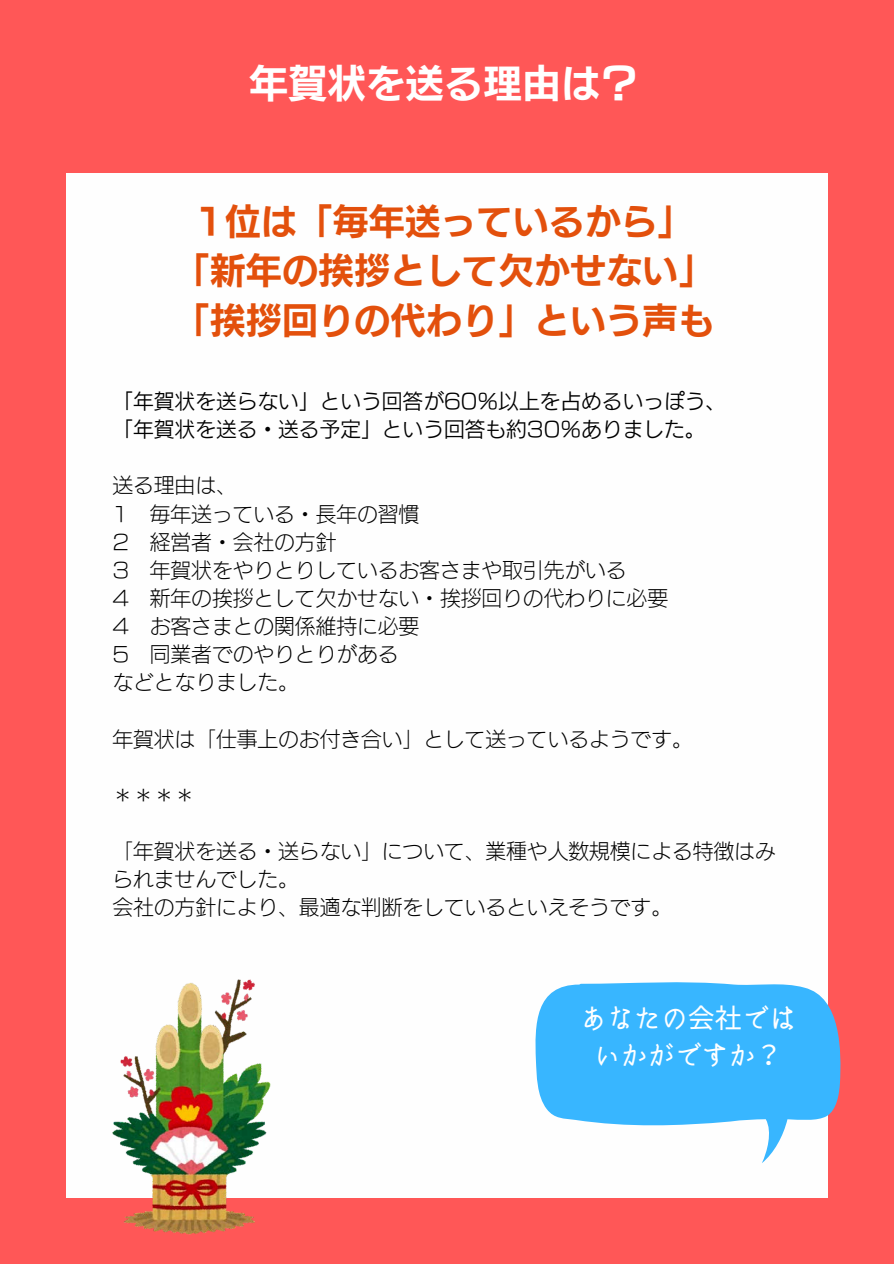
<style>
.page{position:relative;width:894px;height:1264px;background:#fff}
.page>*{position:absolute;margin:0;border:0;box-sizing:border-box;transform-origin:0 0}
.t1{font:39px "New Rodin Pro N B";color:#fff}
.t2{font:36px/49.5px "New Rodin Pro N B";color:#e3500c;text-align:center}
.t3{font:27px/37.2px "irohakaku C";color:#fff;text-align:center}
.t4{font:20.7px/28.2px "New Rodin Pro N L";color:#000}
.t5{font:20.7px/28.2px "Canva New Rodin Pro N M";color:#000}
</style>
<div class="page">
<div style="left:0;top:0;width:893px;height:1263px;background:#ff5757"></div>
<div style="left:66px;top:173px;width:761px;height:1024px;background:#fefefe"></div>
<svg style="left:535px;top:979px;width:306px;height:184px;fill:#38b6ff"></svg>
<img style="left:112px;top:979px;width:158px;height:255px">
<p class="t1" style="left:249px;top:63px;width:391px">年賀状を送る理由は？</p>
<p class="t2" style="left:174px;top:196px;width:541px">1位は「毎年送っているから」「新年の挨拶として欠かせない」「挨拶回りの代わり」という声も</p>
<h1 class="t5" style="left:112px;top:387px;width:615px">「年賀状を送らない」という回答が60％以上を占めるいっぽう、「年賀状を送る・送る予定」という回答も約30％ありました。</h1>
<h3 class="t4" style="left:112px;top:471px;width:126px">送る理由は、</h3>
<p class="t4" style="left:112px;top:499px;width:308px">1 毎年送っている・長年の習慣</p>
<p class="t4" style="left:112px;top:527px;width:225px">2 経営者・会社の方針</p>
<p class="t4" style="left:112px;top:556px;width:515px">3 年賀状をやりとりしているお客さまや取引先がいる</p>
<p class="t4" style="left:112px;top:584px;width:557px">4 新年の挨拶として欠かせない・挨拶回りの代わりに必要</p>
<p class="t4" style="left:112px;top:612px;width:308px">4 お客さまとの関係維持に必要</p>
<p class="t4" style="left:112px;top:640px;width:287px">5 同業者でのやりとりがある</p>
<p class="t4" style="left:112px;top:668px;width:188px">などとなりました。</p>
<p class="t4" style="left:112px;top:724px;width:581px">年賀状は「仕事上のお付き合い」として送っているようです。</p>
<p class="t4" style="left:112px;top:781px;width:84px">＊＊＊＊</p>
<p class="t4" style="left:112px;top:837px;width:664px">「年賀状を送る・送らない」について、業種や人数規模による特徴はみられませんでした。</p>
<p class="t4" style="left:112px;top:893px;width:561px">会社の方針により、最適な判断をしているといえそうです。</p>
<p class="t3" style="left:579px;top:999px;width:217px">あなたの会社ではいかがですか？</p>
</div>
